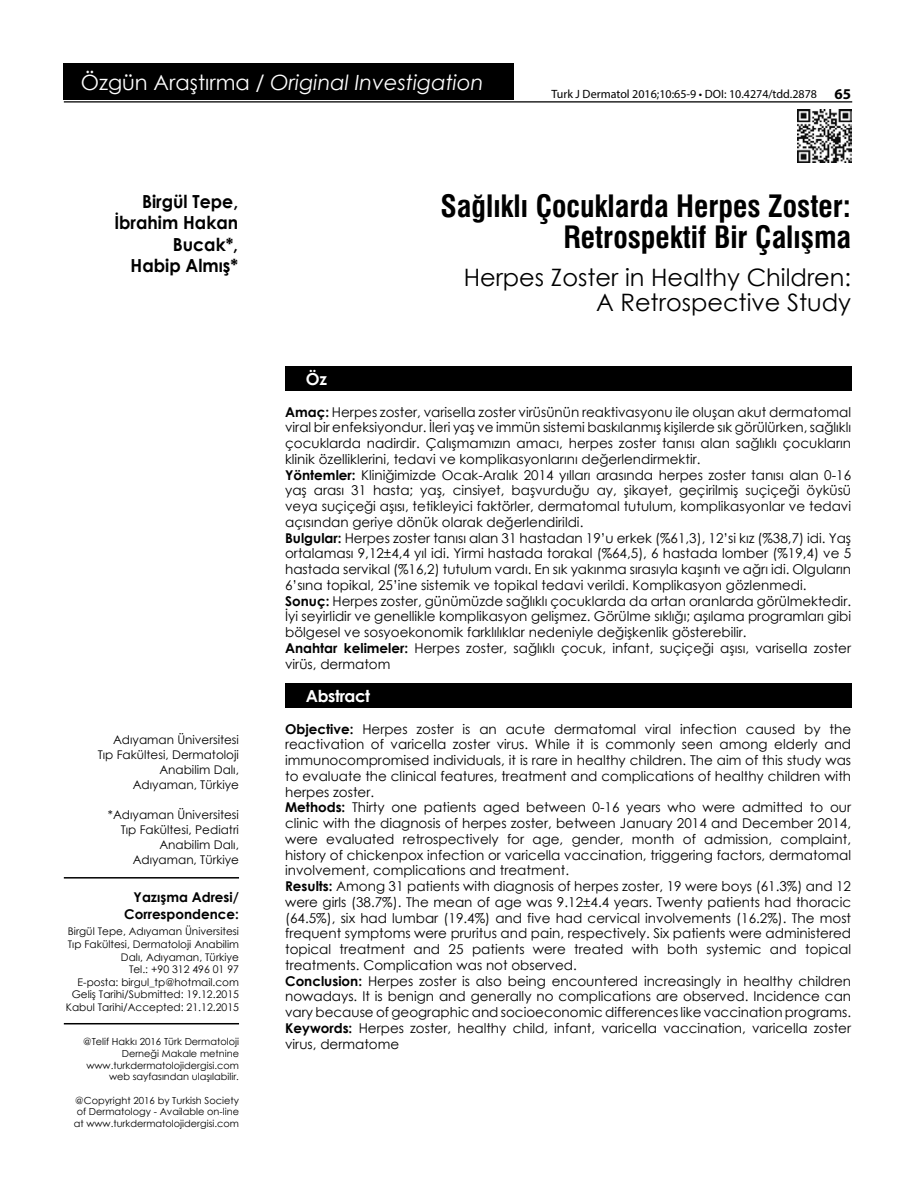
<style>
.page{position:relative;width:915px;height:1191px;background:#fff}
.page>*{position:absolute;margin:0;border:0;box-sizing:border-box;transform-origin:0 0}
.t1{font:30px/31.5px "Swiss Condensed Bold Tr";color:#000;text-align:right}
.t2{font:24px/25.5px "Century Gothic";color:#000;text-align:right}
.t3{font:italic 21px "Century Gothic";color:#fff}
.t4{font:700 18px/21.6px "Century Gothic";color:#000;text-align:right;scale:.96 1}
.t5{font:700 16.5px "Century Gothic";letter-spacing:-.025em;color:#fff}
.t6{font:13.5px/15.8px "Century Gothic";color:#000}
.t7{font:700 13.5px/16.5px "Century Gothic";color:#000;text-align:right}
.t8{font:12px/15px "Century Gothic";color:#000;text-align:right}
.t9{font:12px "Myriad Pro";color:#000}
.t10{font:10.5px/12.6px "Century Gothic";color:#000;text-align:right}
.t11{font:9.75px/11.7px "Century Gothic";color:#000;text-align:right}
.s1{font-style:normal}
.s2{font-weight:700;font-size:15px}
.s3{font-weight:700}
</style>
<div class="page">
<div style="left:285px;top:366px;width:565px;height:25px;background:#000"></div>
<div style="left:285px;top:683px;width:565px;height:25px;background:#000"></div>
<img style="left:797px;top:109px;width:53px;height:53px">
<div style="left:64px;top:64px;width:449px;height:36px;background:#000"></div>
<hr style="left:64px;top:101px;width:787px;height:1px;background:#000">
<hr style="left:64px;top:1023px;width:175px;height:1px;background:#000">
<hr style="left:64px;top:877px;width:175px;height:1px;background:#000">
<h3 class="t3" style="left:81px;top:67px;width:404px"><span class="s1">Özgün Araştırma /</span> Original Investigation</h3>
<p class="t9" style="left:551px;top:87px;width:301px">Turk J Dermatol 2016;10:65-9 • DOI: 10.4274/tdd.2878 <span class="s2">65</span></p>
<h3 class="t4" style="left:114px;top:189px;width:130px">Birgül Tepe,<br>İbrahim Hakan<br>Bucak*,<br>Habip Almış*</h3>
<h1 class="t1" style="left:440px;top:190px;width:412px">Sağlıklı Çocuklarda Herpes Zoster:<br>Retrospektif Bir Çalışma</h1>
<h2 class="t2" style="left:463px;top:264px;width:389px">Herpes Zoster in Healthy Children:<br>A Retrospective Study</h2>
<p class="t5" style="left:306px;top:366px;width:23px">Öz</p>
<p class="t8" style="left:98px;top:731px;width:143px">Adıyaman Üniversitesi<br>Tıp Fakültesi, Dermatoloji<br>Anabilim Dalı,<br>Adıyaman, Türkiye</p>
<p class="t8" style="left:108px;top:806px;width:132px">*Adıyaman Üniversitesi<br>Tıp Fakültesi, Pediatri<br>Anabilim Dalı,<br>Adıyaman, Türkiye</p>
<p class="t7" style="left:124px;top:888px;width:116px">Yazışma Adresi/<br>Correspondence:</p>
<p class="t10" style="left:66px;top:925px;width:175px">Birgül Tepe, Adıyaman Üniversitesi<br>Tıp Fakültesi, Dermatoloji Anabilim<br>Dalı, Adıyaman, Türkiye<br>Tel.: +90 312 496 01 97<br>E-posta: birgul_tp@hotmail.com<br>Geliş Tarihi/Submitted: 19.12.2015<br>Kabul Tarihi/Accepted: 21.12.2015</p>
<p class="t11" style="left:83px;top:1035px;width:157px">@Telif Hakkı 2016 Türk Dermatoloji<br>Derneği Makale metnine www.turkdermatolojidergisi.com web sayfasından ulaşılabilir.</p>
<p class="t11" style="left:74px;top:1094px;width:167px;text-align:center">@Copyright 2016 by Turkish Society of Dermatology - Available on-line at www.turkdermatolojidergisi.com</p>
<p class="t6" style="left:285px;top:403px;width:567px"><span class="s3">Amaç:</span> Herpes zoster, varisella zoster virüsünün reaktivasyonu ile oluşan akut dermatomal viral bir enfeksiyondur. İleri yaş ve immün sistemi baskılanmış kişilerde sık görülürken, sağlıklı çocuklarda nadirdir. Çalışmamızın amacı, herpes zoster tanısı alan sağlıklı çocukların klinik özelliklerini, tedavi ve komplikasyonlarını değerlendirmektir.<br><span class="s3">Yöntemler:</span> Kliniğimizde Ocak-Aralık 2014 yılları arasında herpes zoster tanısı alan 0-16 yaş arası 31 hasta; yaş, cinsiyet, başvurduğu ay, şikayet, geçirilmiş suçiçeği öyküsü veya suçiçeği aşısı, tetikleyici faktörler, dermatomal tutulum, komplikasyonlar ve tedavi açısından geriye dönük olarak değerlendirildi.<br><span class="s3">Bulgular:</span> Herpes zoster tanısı alan 31 hastadan 19’u erkek (%61,3), 12’si kız (%38,7) idi. Yaş ortalaması 9,12±4,4 yıl idi. Yirmi hastada torakal (%64,5), 6 hastada lomber (%19,4) ve 5 hastada servikal (%16,2) tutulum vardı. En sık yakınma sırasıyla kaşıntı ve ağrı idi. Olguların 6’sına topikal, 25’ine sistemik ve topikal tedavi verildi. Komplikasyon gözlenmedi.<br><span class="s3">Sonuç:</span> Herpes zoster, günümüzde sağlıklı çocuklarda da artan oranlarda görülmektedir.<br>İyi seyirlidir ve genellikle komplikasyon gelişmez. Görülme sıklığı; aşılama programları gibi bölgesel ve sosyoekonomik farklılıklar nedeniyle değişkenlik gösterebilir.<br><span class="s3">Anahtar kelimeler:</span> Herpes zoster, sağlıklı çocuk, infant, suçiçeği aşısı, varisella zoster virüs, dermatom</p>
<p class="t5" style="left:306px;top:683px;width:66px">Abstract</p>
<p class="t6" style="left:285px;top:720px;width:567px"><span class="s3">Objective:</span> Herpes zoster is an acute dermatomal viral infection caused by the reactivation of varicella zoster virus. While it is commonly seen among elderly and immunocompromised individuals, it is rare in healthy children. The aim of this study was to evaluate the clinical features, treatment and complications of healthy children with herpes zoster.<br><span class="s3">Methods:</span> Thirty one patients aged between 0-16 years who were admitted to our clinic with the diagnosis of herpes zoster, between January 2014 and December 2014, were evaluated retrospectively for age, gender, month of admission, complaint, history of chickenpox infection or varicella vaccination, triggering factors, dermatomal involvement, complications and treatment.<br><span class="s3">Results:</span> Among 31 patients with diagnosis of herpes zoster, 19 were boys (61.3%) and 12 were girls (38.7%). The mean of age was 9.12±4.4 years. Twenty patients had thoracic (64.5%), six had lumbar (19.4%) and five had cervical involvements (16.2%). The most frequent symptoms were pruritus and pain, respectively. Six patients were administered topical treatment and 25 patients were treated with both systemic and topical treatments. Complication was not observed.<br><span class="s3">Conclusion:</span> Herpes zoster is also being encountered increasingly in healthy children nowadays. It is benign and generally no complications are observed. Incidence can vary because of geographic and socioeconomic differences like vaccination programs.<br><span class="s3">Keywords:</span> Herpes zoster, healthy child, infant, varicella vaccination, varicella zoster virus, dermatome</p>
</div>
